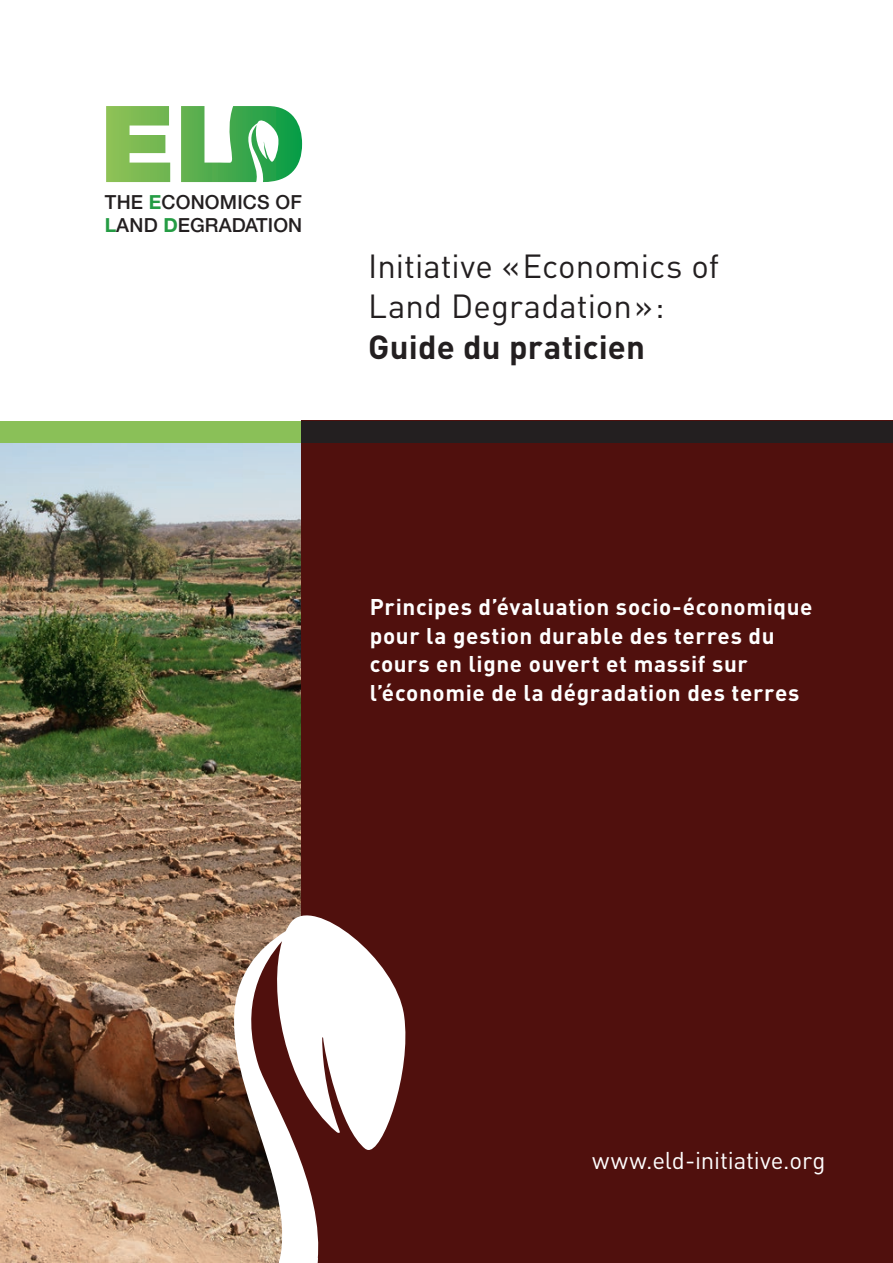
<style>
.page{position:relative;width:893px;height:1263px;background:#fff}
.page>*{position:absolute;margin:0;border:0;box-sizing:border-box;transform-origin:0 0}
.t1{font:33px/40.5px "DIN";color:#231f20}
.t2{font:700 33px "DIN";letter-spacing:.005em;color:#231f20}
.t3{font:24px "DIN";letter-spacing:-.005em;color:#fff}
.t4{font:700 22.5px/28.5px "DIN";letter-spacing:.03em;color:#fff}
.t5{font:500 19.5px/22.6px "Helvetica Neue";letter-spacing:.01em;color:#231f20}
.s1{font-weight:700;color:#259c44}
</style>
<div class="page">
<img style="left:0;top:442px;width:302px;height:821px">
<div style="left:302px;top:421px;width:591px;height:842px;background:#50100d"></div>
<svg style="left:106px;top:106px;width:64px;height:76px"></svg>
<svg style="left:181px;top:106px;width:121px;height:76px"></svg>
<div style="left:0;top:421px;width:302px;height:21px;background:#8ac058"></div>
<div style="left:302px;top:421px;width:591px;height:21px;background:#231f20"></div>
<svg style="left:160px;top:894px;width:246px;height:369px"></svg>
<svg style="left:241px;top:934px;width:88px;height:329px"></svg>
<p class="t5" style="left:105px;top:191px;width:199px">THE <span class="s1">E</span>CONOMICS OF<br><span class="s1">L</span>AND <span class="s1">D</span>EGRADATION</p>
<p class="t1" style="left:368px;top:245px;width:352px">Initiative «Economics of<br>Land Degradation»:</p>
<p class="t2" style="left:368px;top:325px;width:278px">Guide du praticien</p>
<p class="t4" style="left:370px;top:592px;width:444px">Principes d’évaluation socio-économique pour la gestion durable des terres du cours en ligne ouvert et massif sur l’économie de la dégradation des terres</p>
<p class="t3" style="left:592px;top:1145px;width:235px">www.eld-initiative.org</p>
</div>
